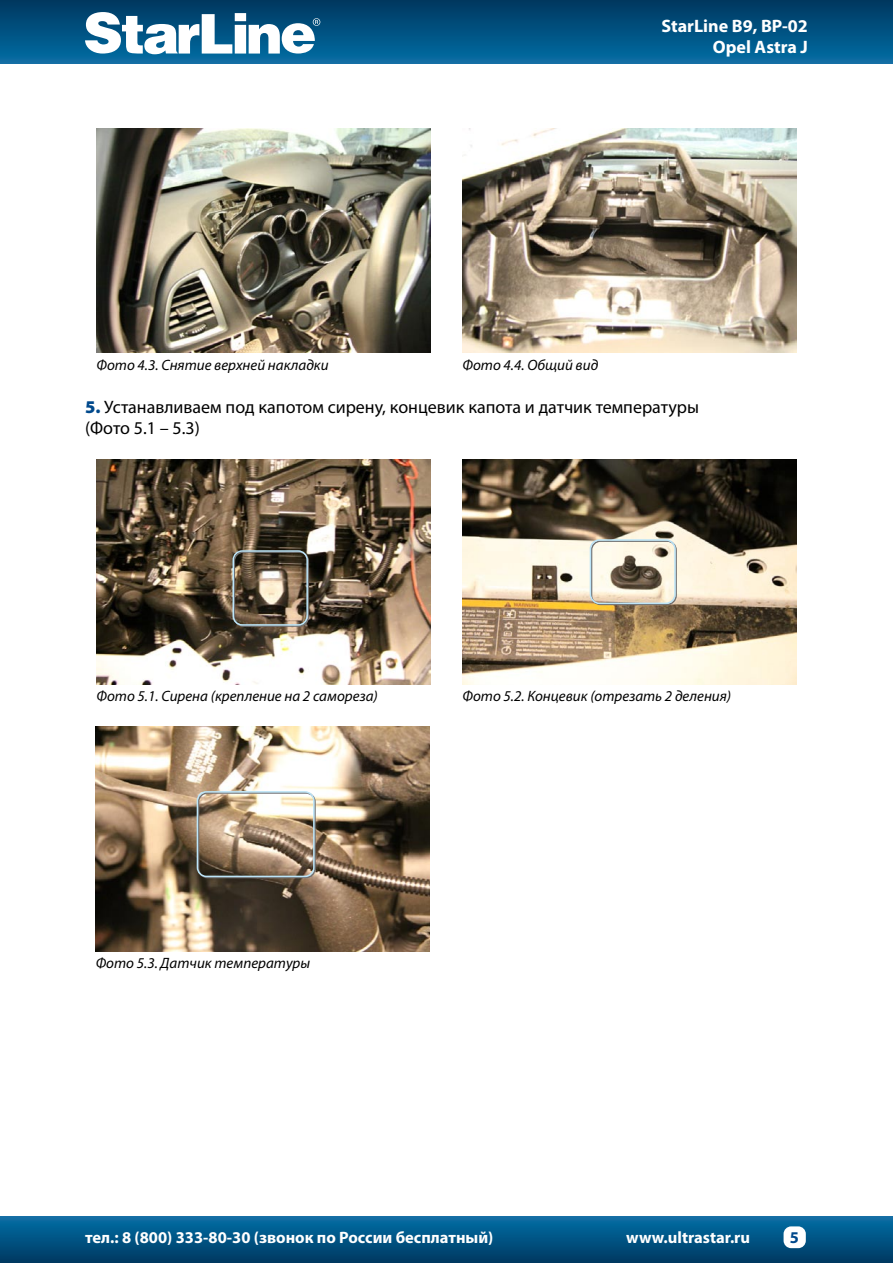
<style>
.page{position:relative;width:893px;height:1263px;background:#fff}
.page>*{position:absolute;margin:0;border:0;box-sizing:border-box;transform-origin:0 0}
.t1{font:18px/21.6px "Myriad Pro";color:#000}
.t2{font:700 18px/21.6px "Myriad Pro";color:#fff;text-align:right}
.t3{font:700 16.5px "Myriad Pro";color:#fff}
.t4{font:700 16.5px "Myriad Pro";color:#00498c}
.t5{font:italic 15px "Myriad Pro";color:#000}
.s1{font-weight:900;color:#00498c}
</style>
<div class="page">
<div style="left:0;top:0;width:893px;height:64px;background:linear-gradient(to bottom,#00375f,#066ea4)"></div>
<div style="left:0;top:1216px;width:893px;height:47px;background:linear-gradient(to bottom,#066fa6,#003861)"></div>
<svg style="left:85px;top:12px;width:235px;height:42px"></svg>
<div style="left:783px;top:1226px;width:23px;height:22px;background:#fff;border-radius:8px"></div>
<img style="left:96px;top:128px;width:334px;height:225px">
<img style="left:462px;top:128px;width:334px;height:225px">
<img style="left:96px;top:459px;width:334px;height:225px">
<img style="left:462px;top:459px;width:334px;height:225px">
<div style="left:234px;top:551px;width:75px;height:76px;border:2px solid #707173;border-radius:9px"></div>
<div style="left:232px;top:550px;width:76px;height:76px;border:2px solid #bce4f7;border-radius:9px"></div>
<div style="left:591px;top:540px;width:86px;height:65px;border:2px solid #707173;border-radius:9px"></div>
<div style="left:590px;top:539px;width:86px;height:65px;border:2px solid #bce4f7;border-radius:9px"></div>
<img style="left:96px;top:726px;width:334px;height:225px">
<div style="left:198px;top:792px;width:118px;height:86px;border:2px solid #707173;border-radius:9px"></div>
<div style="left:197px;top:791px;width:118px;height:86px;border:2px solid #bce4f7;border-radius:9px"></div>
<p class="t2" style="left:661px;top:14px;width:148px">StarLine B9, BP-02<br>Opel Astra J</p>
<p class="t5" style="left:96px;top:355px;width:234px">Фото 4.3. Снятие верхней накладки</p>
<p class="t5" style="left:462px;top:355px;width:137px">Фото 4.4. Общий вид</p>
<p class="t1" style="left:85px;top:396px;width:616px"><span class="s1">5.</span> Устанавливаем под капотом сирену, концевик капота и датчик температуры (Фото 5.1 – 5.3)</p>
<p class="t5" style="left:96px;top:687px;width:283px">Фото 5.1. Сирена (крепление на 2 самореза)</p>
<p class="t5" style="left:462px;top:687px;width:270px">Фото 5.2. Концевик (отрезать 2 деления)</p>
<p class="t5" style="left:96px;top:953px;width:216px">Фото 5.3. Датчик температуры</p>
<p class="t3" style="left:85px;top:1227px;width:410px">тел.: 8 (800) 333-80-30 (звонок по России бесплатный)</p>
<p class="t3" style="left:626px;top:1227px;width:125px">www.ultrastar.ru</p>
<p class="t4" style="left:790px;top:1226px;width:11px">5</p>
</div>
